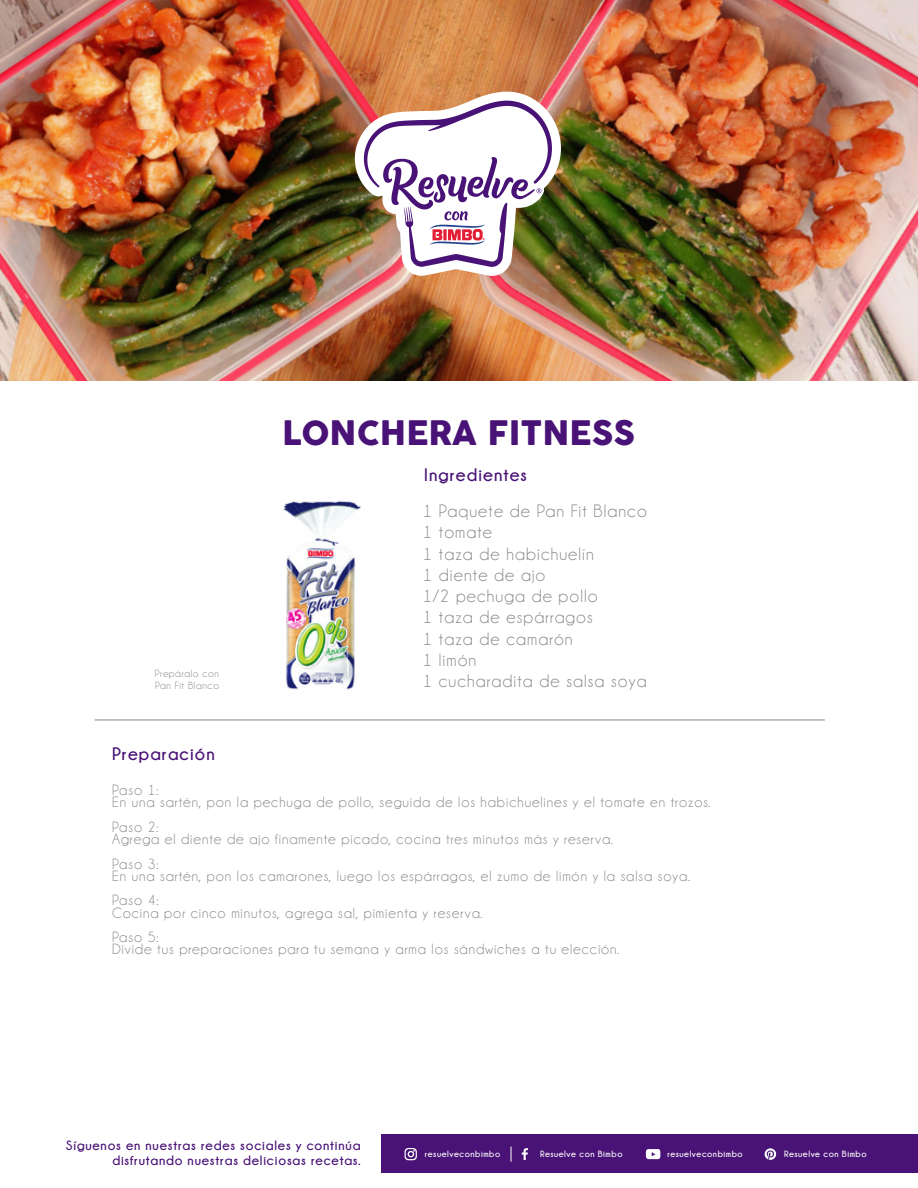
<style>
.page{position:relative;width:918px;height:1188px;background:#fff}
.page>*{position:absolute;margin:0;border:0;box-sizing:border-box;transform-origin:0 0}
.t1{font:33px "COCOGOOSE";color:#491276}
.t2{font:18.15px/21.3px "Champagne&Limousines";letter-spacing:.06em;color:#848484}
.t3{font:700 18.15px "Champagne&Limousines";letter-spacing:.06em;color:#491276}
.t4{font:15px/12.3px "Champagne&Limousines";letter-spacing:.06em;color:#848484}
.t5{font:700 13.5px/15.3px "Champagne&Limousines";letter-spacing:.06em;color:#491276;text-align:right}
.t6{font:10.5px/12.3px "Champagne&Limousines";letter-spacing:.06em;color:#808080}
.t7{font:700 9px "Champagne&Limousines";letter-spacing:.06em;color:#fff}
</style>
<div class="page">
<img style="left:0;top:0;width:918px;height:380px">
<hr style="left:95px;top:720px;width:730px;height:1px;background:#848484">
<img style="left:283px;top:501px;width:78px;height:189px">
<div style="left:381px;top:1134px;width:537px;height:38px;background:#491276"></div>
<svg style="left:405px;top:1148px;width:12px;height:12px"></svg>
<svg style="left:511px;top:1147px;width:1px;height:15px"></svg>
<svg style="left:522px;top:1148px;width:6px;height:12px"></svg>
<svg style="left:646px;top:1149px;width:14px;height:10px"></svg>
<svg style="left:765px;top:1148px;width:11px;height:12px"></svg>
<img style="left:355px;top:92px;width:206px;height:184px">
<h1 class="t1" style="left:283px;top:408px;width:354px">LONCHERA FITNESS</h1>
<p class="t6" style="left:155px;top:667px;width:66px">Prepáralo con<br>Pan Fit Blanco</p>
<p class="t3" style="left:112px;top:744px;width:104px">Preparación</p>
<p class="t3" style="left:424px;top:465px;width:104px">Ingredientes</p>
<p class="t2" style="left:423px;top:501px;width:226px">1 Paquete de Pan Fit Blanco<br>1 tomate<br>1 taza de habichuelín<br>1 diente de ajo<br>1/2 pechuga de pollo<br>1 taza de espárragos<br>1 taza de camarón<br>1 limón<br>1 cucharadita de salsa soya</p>
<p class="t4" style="left:112px;top:784px;width:600px">Paso 1:<br>En una sartén, pon la pechuga de pollo, seguida de los habichuelines y el tomate en trozos.</p>
<p class="t4" style="left:112px;top:821px;width:502px">Paso 2:<br>Agrega el diente de ajo finamente picado, cocina tres minutos más y reserva.</p>
<p class="t4" style="left:112px;top:858px;width:579px">Paso 3:<br>En una sartén, pon los camarones, luego los espárragos, el zumo de limón y la salsa soya.</p>
<p class="t4" style="left:112px;top:894px;width:372px">Paso 4:<br>Cocina por cinco minutos, agrega sal, pimienta y reserva.</p>
<p class="t4" style="left:112px;top:931px;width:509px">Paso 5:<br>Divide tus preparaciones para tu semana y arma los sándwiches a tu elección.</p>
<p class="t5" style="left:66px;top:1137px;width:296px">Síguenos en nuestras redes sociales y continúa disfrutando nuestras deliciosas recetas.</p>
<p class="t7" style="left:425px;top:1149px;width:77px">resuelveconbimbo</p>
<p class="t7" style="left:540px;top:1149px;width:84px">Resuelve con Bimbo</p>
<p class="t7" style="left:667px;top:1149px;width:77px">resuelveconbimbo</p>
<p class="t7" style="left:784px;top:1149px;width:84px">Resuelve con Bimbo</p>
</div>
